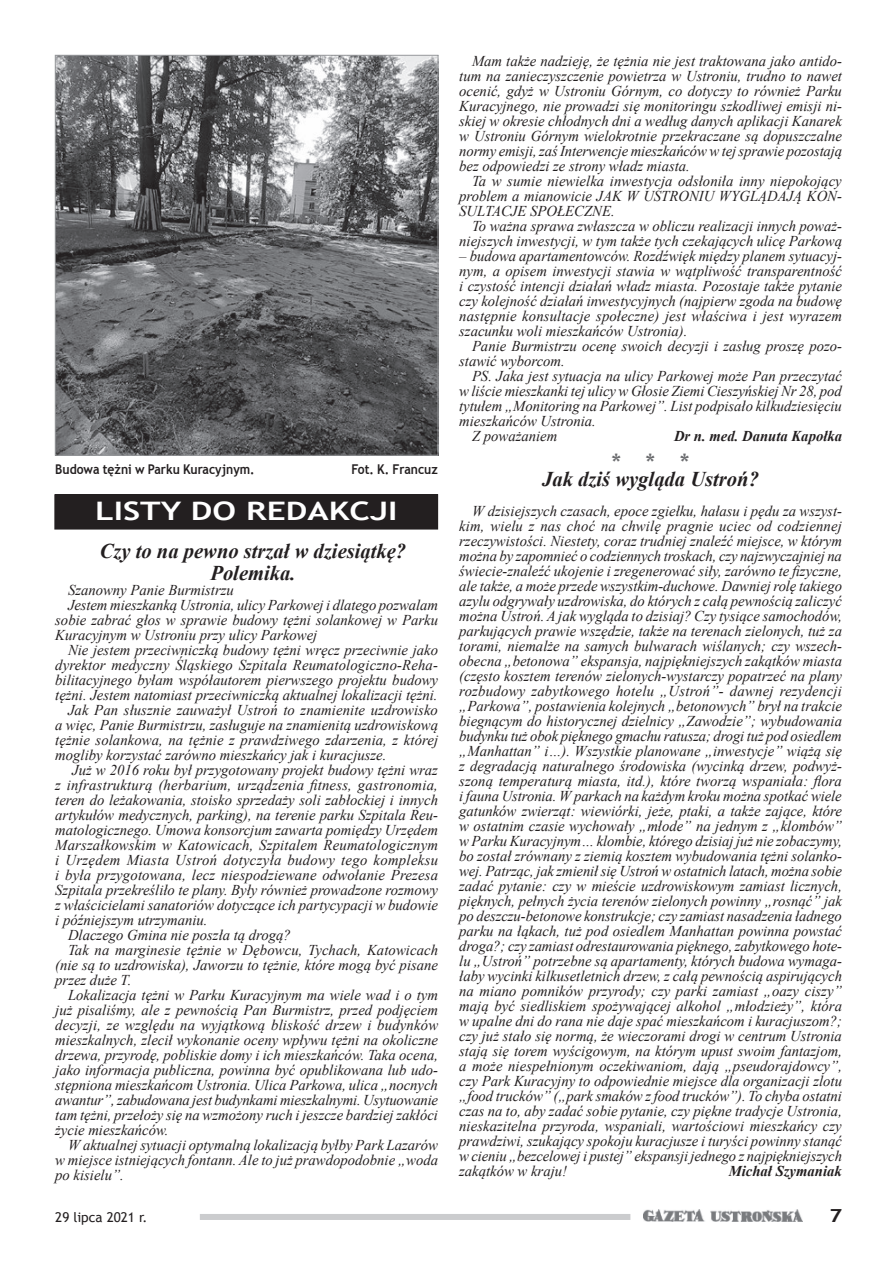
<style>
.page{position:relative;width:893px;height:1263px;background:#fff}
.page>*{position:absolute;margin:0;border:0;box-sizing:border-box;transform-origin:0 0}
.t1{font:27px "Trebuchet MS";color:#6c6d70}
.t2{font:700 25.5px "Trebuchet MS";color:#fff;scale:1.32 1}
.t3{font:italic 700 21px/22.5px "Times New Roman";color:#231f20;text-align:center}
.t4{font:700 18px "Trebuchet MS";color:#231f20;scale:1.2 1}
.t5{font:italic 15px/15px "Times New Roman";color:#231f20;text-align:justify}
.t6{font:italic 15px "Times New Roman";letter-spacing:.02em;color:#231f20}
.t7{font:italic 700 15px "Times New Roman";color:#231f20}
.t8{font:700 13.5px "Trebuchet MS";color:#231f20;scale:.9 1}
.t9{font:13.5px "Trebuchet MS";color:#231f20}
</style>
<div class="page">
<img style="left:643px;top:1209px;width:160px;height:13px">
<div style="left:200px;top:1214px;width:430px;height:6px;background:#cbccce"></div>
<div style="left:55px;top:495px;width:383px;height:34px;background:#231f20"></div>
<div style="left:54px;top:494px;width:384px;height:35px;border:1px solid #231f20"></div>
<img style="left:57px;top:57px;width:379px;height:397px">
<div style="left:55px;top:55px;width:383px;height:401px;border:1px solid #97999c"></div>
<p class="t8" style="left:55px;top:461px;width:223px">Budowa tężni w Parku Kuracyjnym.</p>
<p class="t8" style="left:351px;top:461px;width:98px">Fot. K. Francuz</p>
<h2 class="t2" style="left:95px;top:495px;width:230px">LISTY DO REDAKCJI</h2>
<h3 class="t3" style="left:100px;top:539px;width:308px">Czy to na pewno strzał w dziesiątkę?<br>Polemika.</h3>
<p class="t5" style="left:68px;top:582px;width:167px">Szanowny Panie Burmistrzu</p>
<p class="t5" style="left:68px;top:597px;width:371px">Jestem mieszkanką Ustronia, ulicy Parkowej i dlatego pozwalam</p>
<p class="t5" style="left:55px;top:612px;width:384px">sobie zabrać głos w sprawie budowy tężni solankowej w Parku</p>
<p class="t5" style="left:55px;top:627px;width:263px">Kuracyjnym w Ustroniu przy ulicy Parkowej</p>
<p class="t5" style="left:68px;top:642px;width:371px">Nie jestem przeciwniczką budowy tężni wręcz przeciwnie jako</p>
<p class="t5" style="left:55px;top:657px;width:384px">dyrektor medyczny Śląskiego Szpitala Reumatologiczno-Reha-</p>
<p class="t5" style="left:55px;top:672px;width:384px">bilitacyjnego byłam współautorem pierwszego projektu budowy</p>
<p class="t5" style="left:55px;top:687px;width:384px">tężni. Jestem natomiast przeciwniczką aktualnej lokalizacji tężni.</p>
<p class="t5" style="left:68px;top:702px;width:371px">Jak Pan słusznie zauważył Ustroń to znamienite uzdrowisko</p>
<p class="t5" style="left:55px;top:717px;width:384px">a więc, Panie Burmistrzu, zasługuje na znamienitą uzdrowiskową</p>
<p class="t5" style="left:55px;top:732px;width:384px">tężnie solankowa, na tężnie z prawdziwego zdarzenia, z której</p>
<p class="t5" style="left:55px;top:747px;width:333px">mogliby korzystać zarówno mieszkańcy jak i kuracjusze.</p>
<p class="t5" style="left:72px;top:762px;width:367px">Już w 2016 roku był przygotowany projekt budowy tężni wraz</p>
<p class="t5" style="left:55px;top:777px;width:384px">z infrastrukturą (herbarium, urządzenia fitness, gastronomia,</p>
<p class="t5" style="left:55px;top:792px;width:384px">teren do leżakowania, stoisko sprzedaży soli zabłockiej i innych</p>
<p class="t5" style="left:55px;top:807px;width:384px">artykułów medycznych, parking), na terenie parku Szpitala Reu-</p>
<p class="t5" style="left:55px;top:822px;width:384px">matologicznego. Umowa konsorcjum zawarta pomiędzy Urzędem</p>
<p class="t5" style="left:55px;top:837px;width:384px">Marszałkowskim w Katowicach, Szpitalem Reumatologicznym</p>
<p class="t6" style="left:55px;top:850px;width:384px">i Urzędem Miasta Ustroń dotyczyła budowy tego kompleksu</p>
<p class="t5" style="left:55px;top:867px;width:384px">i była przygotowana, lecz niespodziewane odwołanie Prezesa</p>
<p class="t5" style="left:55px;top:882px;width:384px">Szpitala przekreśliło te plany. Były również prowadzone rozmowy</p>
<p class="t5" style="left:55px;top:897px;width:384px">z właścicielami sanatoriów dotyczące ich partycypacji w budowie</p>
<p class="t5" style="left:55px;top:912px;width:154px">i późniejszym utrzymaniu.</p>
<p class="t5" style="left:68px;top:927px;width:224px">Dlaczego Gmina nie poszła tą drogą?</p>
<p class="t5" style="left:68px;top:942px;width:372px">Tak na marginesie tężnie w Dębowcu, Tychach, Katowicach</p>
<p class="t5" style="left:55px;top:957px;width:384px">(nie są to uzdrowiska), Jaworzu to tężnie, które mogą być pisane</p>
<p class="t5" style="left:55px;top:972px;width:78px">przez duże T.</p>
<p class="t5" style="left:68px;top:987px;width:371px">Lokalizacja tężni w Parku Kuracyjnym ma wiele wad i o tym</p>
<p class="t5" style="left:55px;top:1002px;width:384px">już pisaliśmy, ale z pewnością Pan Burmistrz, przed podjęciem</p>
<p class="t5" style="left:55px;top:1017px;width:384px">decyzji, ze względu na wyjątkową bliskość drzew i budynków</p>
<p class="t5" style="left:55px;top:1032px;width:384px">mieszkalnych, zlecił wykonanie oceny wpływu tężni na okoliczne</p>
<p class="t5" style="left:55px;top:1047px;width:384px">drzewa, przyrodę, pobliskie domy i ich mieszkańców. Taka ocena,</p>
<p class="t5" style="left:55px;top:1062px;width:384px">jako informacja publiczna, powinna być opublikowana lub udo-</p>
<p class="t5" style="left:55px;top:1077px;width:384px">stępniona mieszkańcom Ustronia. Ulica Parkowa, ulica „nocnych</p>
<p class="t5" style="left:55px;top:1092px;width:384px">awantur”, zabudowana jest budynkami mieszkalnymi. Usytuowanie</p>
<p class="t5" style="left:55px;top:1107px;width:384px">tam tężni, przełoży się na wzmożony ruch i jeszcze bardziej zakłóci</p>
<p class="t5" style="left:55px;top:1122px;width:115px">życie mieszkańców.</p>
<p class="t5" style="left:68px;top:1137px;width:371px">W aktualnej sytuacji optymalną lokalizacją byłby Park Lazarów</p>
<p class="t5" style="left:55px;top:1152px;width:384px">w miejsce istniejących fontann. Ale to już prawdopodobnie „woda</p>
<p class="t5" style="left:55px;top:1167px;width:70px">po kisielu”.</p>
<p class="t5" style="left:459px;top:53px;width:384px;text-indent:13px">Mam także nadzieję, że tężnia nie jest traktowana jako antido&shy;tum na zanieczyszczenie powietrza w Ustroniu, trudno to nawet ocenić, gdyż w Ustroniu Górnym, co dotyczy to również Parku Kuracyjnego, nie prowadzi się monitoringu szkodliwej emisji ni&shy;skiej w okresie chłodnych dni a według danych aplikacji Kanarek w Ustroniu Górnym wielokrotnie przekraczane są dopuszczalne normy emisji, zaś Interwencje mieszkańców w tej sprawie pozostają bez odpowiedzi ze strony władz miasta.</p>
<p class="t5" style="left:459px;top:173px;width:384px;text-indent:13px">Ta w sumie niewielka inwestycja odsłoniła inny niepokojący problem a mianowicie JAK W USTRONIU WYGLĄDAJĄ KON-SULTACJE SPOŁECZNE.</p>
<p class="t5" style="left:459px;top:218px;width:384px;text-align:right">To ważna sprawa zwłaszcza w obliczu realizacji innych poważ&shy;niejszych inwestycji, w tym także tych czekających ulicę Parkową</p>
<p class="t5" style="left:459px;top:248px;width:384px">– budowa apartamentowców. Rozdźwięk między planem sytuacyj&shy;nym, a opisem inwestycji stawia w wątpliwość transparentność i czystość intencji działań władz miasta. Pozostaje także pytanie czy kolejność działań inwestycyjnych (najpierw zgoda na budowę następnie konsultacje społeczne) jest właściwa i jest wyrazem szacunku woli mieszkańców Ustronia).</p>
<p class="t5" style="left:459px;top:338px;width:384px;text-indent:13px">Panie Burmistrzu ocenę swoich decyzji i zasług proszę pozo&shy;stawić wyborcom.</p>
<p class="t5" style="left:472px;top:368px;width:371px">PS. Jaka jest sytuacja na ulicy Parkowej może Pan przeczytać</p>
<p class="t5" style="left:459px;top:383px;width:384px">w liście mieszkanki tej ulicy w Głosie Ziemi Cieszyńskiej Nr 28, pod</p>
<p class="t5" style="left:459px;top:398px;width:384px">tytułem „Monitoring na Parkowej”. List podpisało kilkudziesięciu</p>
<p class="t5" style="left:459px;top:413px;width:138px">mieszkańców Ustronia.</p>
<p class="t5" style="left:472px;top:428px;width:87px">Z poważaniem</p>
<p class="t7" style="left:674px;top:425px;width:170px">Dr n. med. Danuta Kapołka</p>
<h3 class="t3" style="left:542px;top:467px;width:218px">Jak dziś wygląda Ustroń?</h3>
<p class="t5" style="left:459px;top:503px;width:384px;text-indent:13px">W dzisiejszych czasach, epoce zgiełku, hałasu i pędu za wszyst&shy;kim, wielu z nas choć na chwilę pragnie uciec od codziennej rzeczywistości. Niestety, coraz trudniej znaleźć miejsce, w którym można by zapomnieć o codziennych troskach, czy najzwyczajniej na świecie-znaleźć ukojenie i zregenerować siły, zarówno te fizyczne, ale także, a może przede wszystkim-duchowe. Dawniej rolę takiego azylu odgrywały uzdrowiska, do których z całą pewnością zaliczyć można Ustroń. A jak wygląda to dzisiaj? Czy tysiące samochodów, parkujących prawie wszędzie, także na terenach zielonych, tuż za torami, niemalże na samych bulwarach wiślanych; czy wszech&shy;obecna „betonowa” ekspansja, najpiękniejszych zakątków miasta (często kosztem terenów zielonych-wystarczy popatrzeć na plany rozbudowy zabytkowego hotelu „Ustroń”- dawnej rezydencji „Parkowa”, postawienia kolejnych „betonowych” brył na trakcie biegnącym do historycznej dzielnicy „Zawodzie”; wybudowania budynku tuż obok pięknego gmachu ratusza; drogi tuż pod osiedlem „Manhattan” i…). Wszystkie planowane „inwestycje” wiążą się z degradacją naturalnego środowiska (wycinką drzew, podwyż&shy;szoną temperaturą miasta, itd.), które tworzą wspaniała: flora i fauna Ustronia. W parkach na każdym kroku można spotkać wiele gatunków zwierząt: wiewiórki, jeże, ptaki, a także zające, które w ostatnim czasie wychowały „młode” na jednym z „klombów” w Parku Kuracyjnym… klombie, którego dzisiaj już nie zobaczymy, bo został zrównany z ziemią kosztem wybudowania tężni solanko&shy;wej. Patrząc, jak zmienił się Ustroń w ostatnich latach, można sobie zadać pytanie: czy w mieście uzdrowiskowym zamiast licznych, pięknych, pełnych życia terenów zielonych powinny „rosnąć” jak po deszczu-betonowe konstrukcje; czy zamiast nasadzenia ładnego parku na łąkach, tuż pod osiedlem Manhattan powinna powstać droga?; czy zamiast odrestaurowania pięknego, zabytkowego hote&shy;lu „Ustroń” potrzebne są apartamenty, których budowa wymaga&shy;łaby wycinki kilkusetletnich drzew, z całą pewnością aspirujących na miano pomników przyrody; czy parki zamiast „oazy ciszy” mają być siedliskiem spożywającej alkohol „młodzieży”, która w upalne dni do rana nie daje spać mieszkańcom i kuracjuszom?; czy już stało się normą, że wieczorami drogi w centrum Ustronia stają się torem wyścigowym, na którym upust swoim fantazjom, a może niespełnionym oczekiwaniom, dają „pseudorajdowcy”, czy Park Kuracyjny to odpowiednie miejsce dla organizacji zlotu „food trucków” („park smaków z food trucków”). To chyba ostatni czas na to, aby zadać sobie pytanie, czy piękne tradycje Ustronia, nieskazitelna przyroda, wspaniali, wartościowi mieszkańcy czy prawdziwi, szukający spokoju kuracjusze i turyści powinny stanąć w cieniu „bezcelowej i pustej” ekspansji jednego z najpiękniejszych zakątków w kraju!</p>
<h1 class="t1" style="left:611px;top:447px;width:80px">* * *</h1>
<p class="t7" style="left:729px;top:1160px;width:115px">Michał Szymaniak</p>
<p class="t9" style="left:55px;top:1209px;width:94px">29 lipca 2021 r.</p>
<p class="t4" style="left:829px;top:1204px;width:12px">7</p>
</div>
